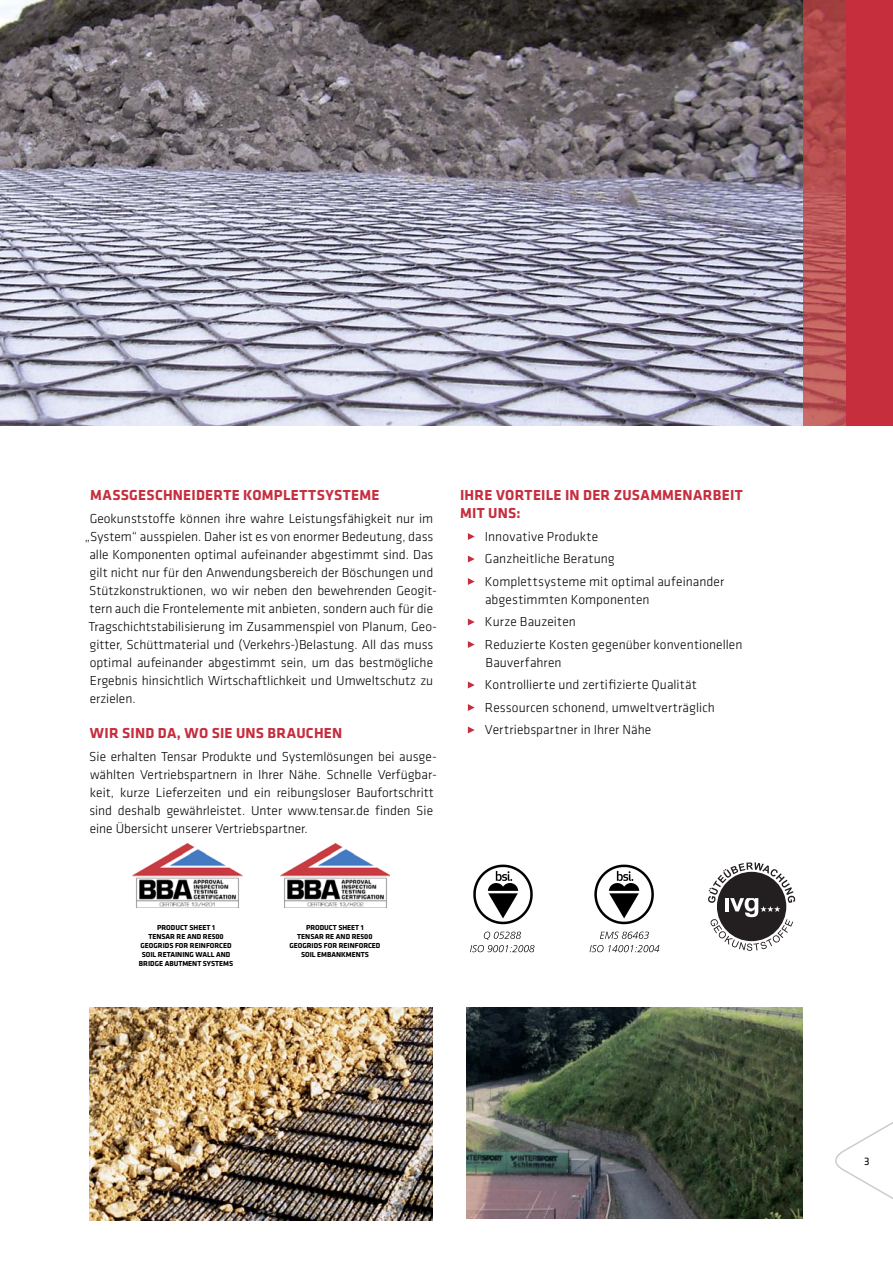
<style>
.page{position:relative;width:893px;height:1263px;background:#fff}
.page>*{position:absolute;margin:0;border:0;box-sizing:border-box;transform-origin:0 0}
.t1{font:700 15px/18px "Klavika";letter-spacing:.015em;color:#c62e3e}
.t2{font:300 13.5px/22.5px "Klavika";color:#000}
.t3{font:11.25px "Klavika";color:#000}
.t4{font:700 7.5px/9px "Klavika";color:#000;text-align:center}
</style>
<div class="page">
<img style="left:0;top:0;width:804px;height:425px">
<svg style="left:468px;top:533px;width:7px;height:7px"></svg>
<svg style="left:468px;top:556px;width:7px;height:6px"></svg>
<svg style="left:468px;top:578px;width:7px;height:7px"></svg>
<svg style="left:468px;top:619px;width:7px;height:6px"></svg>
<svg style="left:468px;top:641px;width:7px;height:7px"></svg>
<svg style="left:468px;top:682px;width:7px;height:6px"></svg>
<svg style="left:468px;top:704px;width:7px;height:7px"></svg>
<svg style="left:468px;top:727px;width:7px;height:6px"></svg>
<svg style="left:804px;top:0;width:42px;height:425px;background:#b65152"></svg>
<img style="left:89px;top:1008px;width:343px;height:212px">
<img style="left:466px;top:1008px;width:337px;height:210px">
<div style="left:846px;top:0;width:47px;height:425px;background:#c62e3e"></div>
<img style="left:470px;top:864px;width:190px;height:89px">
<svg style="left:708px;top:862px;width:87px;height:89px"></svg>
<img style="left:133px;top:843px;width:109px;height:64px">
<img style="left:280px;top:843px;width:110px;height:64px">
<svg style="left:835px;top:1122px;width:58px;height:77px"></svg>
<p class="t1" style="left:90px;top:488px;width:291px">MASSGESCHNEIDERTE KOMPLETTSYSTEME</p>
<p class="t2" style="left:90px;top:508px;width:345px">Geokunststoffe können ihre wahre Leistungsfähigkeit nur im</p>
<p class="t2" style="left:85px;top:526px;width:350px">„System“ ausspielen. Daher ist es von enormer Bedeutung, dass</p>
<p class="t2" style="left:89px;top:544px;width:346px">alle Komponenten optimal aufeinander abgestimmt sind. Das</p>
<p class="t2" style="left:90px;top:562px;width:345px">gilt nicht nur für den Anwendungsbereich der Böschungen und</p>
<p class="t2" style="left:89px;top:580px;width:349px">Stützkonstruktionen, wo wir neben den bewehrenden Geogit-</p>
<p class="t2" style="left:90px;top:598px;width:345px">tern auch die Frontelemente mit anbieten, sondern auch für die</p>
<p class="t2" style="left:89px;top:616px;width:350px">Tragschichtstabilisierung im Zusammenspiel von Planum, Geo-</p>
<p class="t2" style="left:90px;top:634px;width:345px">gitter, Schüttmaterial und (Verkehrs-)Belastung. All das muss</p>
<p class="t2" style="left:90px;top:652px;width:345px">optimal aufeinander abgestimmt sein, um das bestmögliche</p>
<p class="t2" style="left:90px;top:670px;width:345px">Ergebnis hinsichtlich Wirtschaftlichkeit und Umweltschutz zu</p>
<p class="t2" style="left:90px;top:688px;width:47px">erzielen.</p>
<p class="t1" style="left:90px;top:726px;width:254px">WIR SIND DA, WO SIE UNS BRAUCHEN</p>
<p class="t2" style="left:89px;top:749px;width:349px;line-height:18px">Sie erhalten Tensar Produkte und Systemlösungen bei ausge&shy;wählten Vertriebspartnern in Ihrer Nähe. Schnelle Verfügbar&shy;keit, kurze Lieferzeiten und ein reibungsloser Baufortschritt sind deshalb gewährleistet. Unter www.tensar.de finden Sie eine Übersicht unserer Vertriebspartner.</p>
<p class="t1" style="left:460px;top:488px;width:284px">IHRE VORTEILE IN DER ZUSAMMENARBEIT<br>MIT UNS:</p>
<p class="t2" style="left:485px;top:526px;width:241px">Innovative Produkte<br>Ganzheitliche Beratung<br>Komplettsysteme mit optimal aufeinander</p>
<p class="t2" style="left:485px;top:589px;width:259px">abgestimmten Komponenten<br>Kurze Bauzeiten<br>Reduzierte Kosten gegenüber konventionellen</p>
<p class="t2" style="left:485px;top:652px;width:232px">Bauverfahren<br>Kontrollierte und zertifizierte Qualität Ressourcen schonend, umweltverträglich Vertriebspartner in Ihrer Nähe</p>
<p class="t4" style="left:139px;top:923px;width:96px">PRODUCT SHEET 1<br>TENSAR RE AND RE500<br>GEOGRIDS FOR REINFORCED<br>SOIL RETAINING WALL AND<br>BRIDGE ABUTMENT SYSTEMS</p>
<p class="t4" style="left:289px;top:923px;width:93px">PRODUCT SHEET 1<br>TENSAR RE AND RE500<br>GEOGRIDS FOR REINFORCED<br>SOIL EMBANKMENTS</p>
<p class="t3" style="left:864px;top:1157px;width:7px">3</p>
</div>
